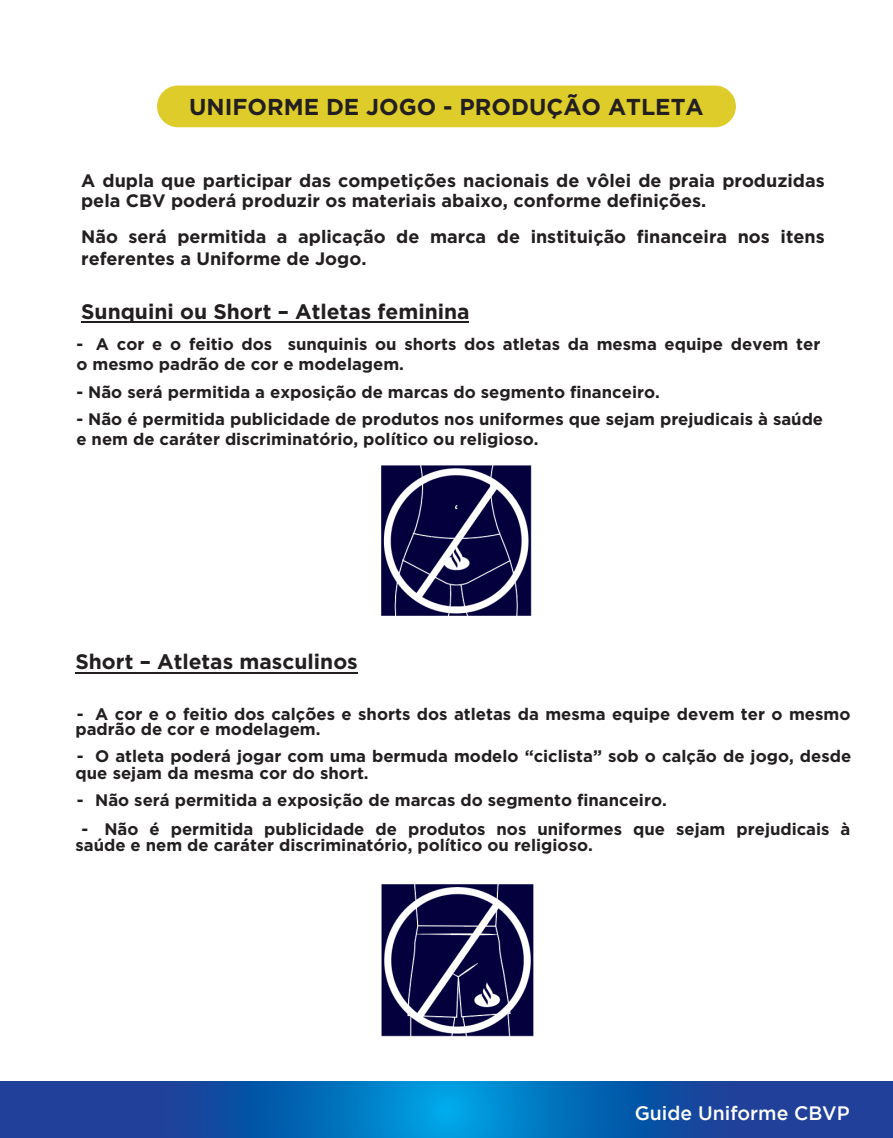
<style>
.page{position:relative;width:893px;height:1138px;background:#fff}
.page>*{position:absolute;margin:0;border:0;box-sizing:border-box;transform-origin:0 0}
.t1{font:700 22.95px "Gotham";color:#231f20}
.t2{font:700 21px "Gotham";color:#231f20}
.t3{font:500 19.35px "Gotham";color:#fff}
.t4{font:700 18px/20.5px "Gotham";color:#231f20}
.t5{font:700 16.65px/20.1px "Gotham";color:#231f20}
</style>
<div class="page">
<svg style="left:0;top:1082px;width:893px;height:56px;background:#0f5bac"></svg>
<div style="left:157px;top:86px;width:579px;height:41px;background:#decc2b;border-radius:21px"></div>
<hr style="left:82px;top:322px;width:387px;height:1px;background:#231f20">
<hr style="left:75px;top:672px;width:283px;height:1px;background:#231f20">
<img style="left:381px;top:465px;width:151px;height:151px">
<img style="left:381px;top:884px;width:153px;height:153px">
<h1 class="t1" style="left:189px;top:94px;width:516px">UNIFORME DE JOGO - PRODUÇÃO ATLETA</h1>
<p class="t4" style="left:81px;top:170px;width:745px">A dupla que participar das competições nacionais de vôlei de praia produzidas pela CBV poderá produzir os materiais abaixo, conforme definições.</p>
<p class="t4" style="left:81px;top:225px;width:745px;line-height:22.5px">Não será permitida a aplicação de marca de instituição financeira nos itens referentes a Uniforme de Jogo.</p>
<p class="t2" style="left:81px;top:300px;width:390px">Sunquini ou Short – Atletas feminina</p>
<p class="t5" style="left:76px;top:334px;width:745px">- A cor e o feitio dos sunquinis ou shorts dos atletas da mesma equipe devem ter o mesmo padrão de cor e modelagem.</p>
<p class="t5" style="left:76px;top:381px;width:585px">- Não será permitida a exposição de marcas do segmento financeiro.</p>
<p class="t5" style="left:76px;top:409px;width:748px">- Não é permitida publicidade de produtos nos uniformes que sejam prejudicais à saúde e nem de caráter discriminatório, político ou religioso.</p>
<p class="t2" style="left:75px;top:650px;width:284px">Short – Atletas masculinos</p>
<p class="t5" style="left:75px;top:706px;width:777px;line-height:15.5px">- A cor e o feitio dos calções e shorts dos atletas da mesma equipe devem ter o mesmo padrão de cor e modelagem.</p>
<p class="t5" style="left:75px;top:747px;width:777px;line-height:17.4px">- O atleta poderá jogar com uma bermuda modelo “ciclista” sob o calção de jogo, desde que sejam da mesma cor do short.</p>
<p class="t5" style="left:77px;top:789px;width:591px">- Não será permitida a exposição de marcas do segmento financeiro.</p>
<p class="t5" style="left:75px;top:821px;width:777px;line-height:15.6px;text-indent:6px">- Não é permitida publicidade de produtos nos uniformes que sejam prejudicais à saúde e nem de caráter discriminatório, político ou religioso.</p>
<p class="t3" style="left:635px;top:1102px;width:216px">Guide Uniforme CBVP</p>
</div>
